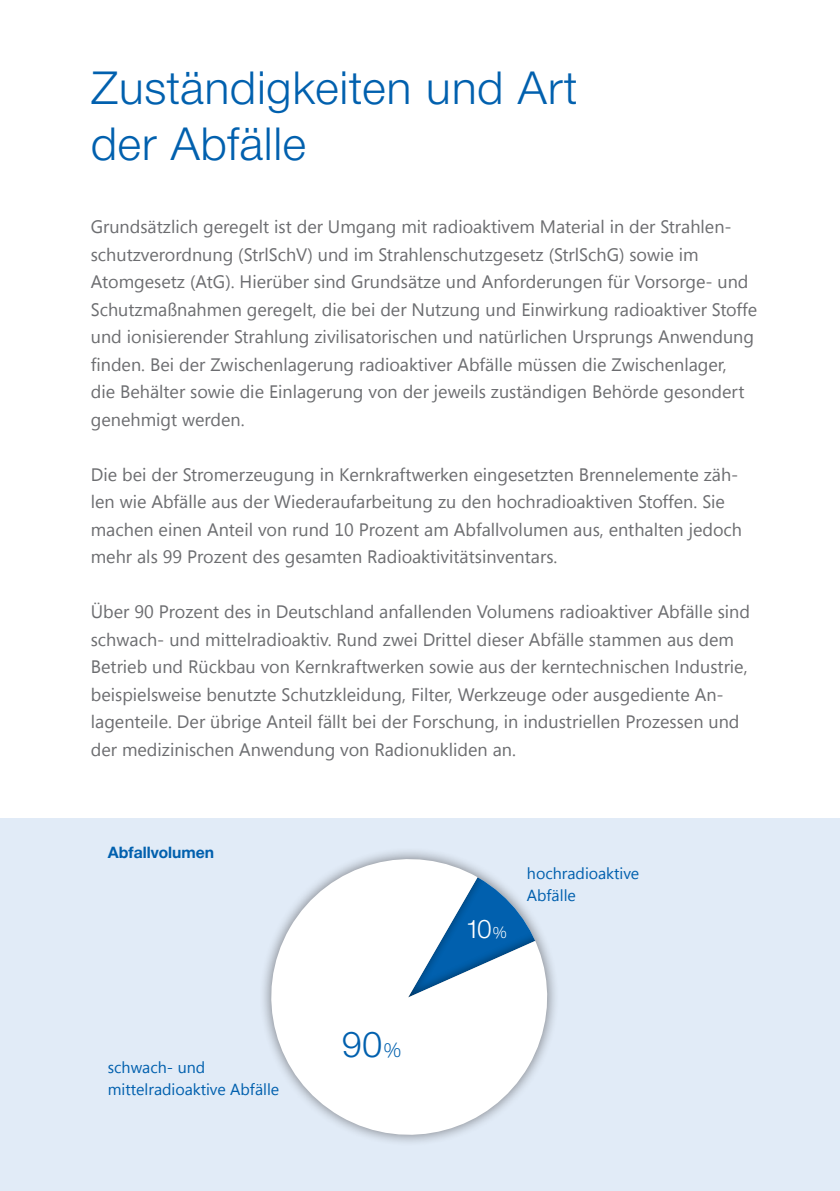
<style>
.page{position:relative;width:840px;height:1191px;background:#fff}
.page>*{position:absolute;margin:0;border:0;box-sizing:border-box;transform-origin:0 0}
.t1{font:300 46px/56px "Neue Helvetica BQ";color:#0160ae}
.t2{font:300 36px "Neue Helvetica BQ";color:#0160ae}
.t3{font:300 26px "Neue Helvetica BQ";color:#fff}
.t4{font:18px/27.6px "Segoe UI";color:#6c6d70}
.t5{font:16px/22px "Segoe UI";color:#0160ae}
.t6{font:700 16px "Neue Helvetica BQ";color:#0160ae}
.s1{font-size:20px}
.s2{font-size:16px}
</style>
<div class="page">
<div style="left:0;top:818px;width:839px;height:373px;background:#e1ebf7"></div>
<svg style="left:263px;top:851px;width:281px;height:291px;fill:#fff"></svg>
<svg style="left:404px;top:859px;width:151px;height:194px;background:#c2d7e8"></svg>
<h1 class="t1" style="left:91px;top:60px;width:487px">Zuständigkeiten und Art der Abfälle</h1>
<p class="t4" style="left:91px;top:212px;width:667px">Grundsätzlich geregelt ist der Umgang mit radioaktivem Material in der Strahlen&shy;schutzverordnung (StrlSchV) und im Strahlenschutzgesetz (StrlSchG) sowie im Atomgesetz (AtG). Hierüber sind Grundsätze und Anforderungen für Vorsorge- und Schutzmaßnahmen geregelt, die bei der Nutzung und Einwirkung radioaktiver Stoffe und ionisierender Strahlung zivilisatorischen und natürlichen Ursprungs Anwendung finden. Bei der Zwischenlagerung radioaktiver Abfälle müssen die Zwischenlager,<br>die Behälter sowie die Einlagerung von der jeweils zuständigen Behörde gesondert genehmigt werden.</p>
<p class="t4" style="left:91px;top:460px;width:652px">Die bei der Stromerzeugung in Kernkraftwerken eingesetzten Brennelemente zäh&shy;len wie Abfälle aus der Wiederaufarbeitung zu den hochradioaktiven Stoffen. Sie machen einen Anteil von rund 10 Prozent am Abfallvolumen aus, enthalten jedoch mehr als 99 Prozent des gesamten Radioaktivitätsinventars.</p>
<p class="t4" style="left:91px;top:597px;width:660px">Über 90 Prozent des in Deutschland anfallenden Volumens radioaktiver Abfälle sind schwach- und mittelradioaktiv. Rund zwei Drittel dieser Abfälle stammen aus dem Betrieb und Rückbau von Kernkraftwerken sowie aus der kerntechnischen Industrie, beispielsweise benutzte Schutzkleidung, Filter, Werkzeuge oder ausgediente An&shy;lagenteile. Der übrige Anteil fällt bei der Forschung, in industriellen Prozessen und der medizinischen Anwendung von Radionukliden an.</p>
<p class="t6" style="left:108px;top:842px;width:108px">Abfallvolumen</p>
<p class="t5" style="left:108px;top:1056px;width:173px">schwach- und mittelradioaktive Abfälle</p>
<h2 class="t2" style="left:342px;top:1022px;width:60px">90<span class="s1">%</span></h2>
<h3 class="t3" style="left:465px;top:913px;width:43px">10<span class="s2">%</span></h3>
<p class="t5" style="left:526px;top:862px;width:114px">hochradioaktive<br>Abfälle</p>
</div>
